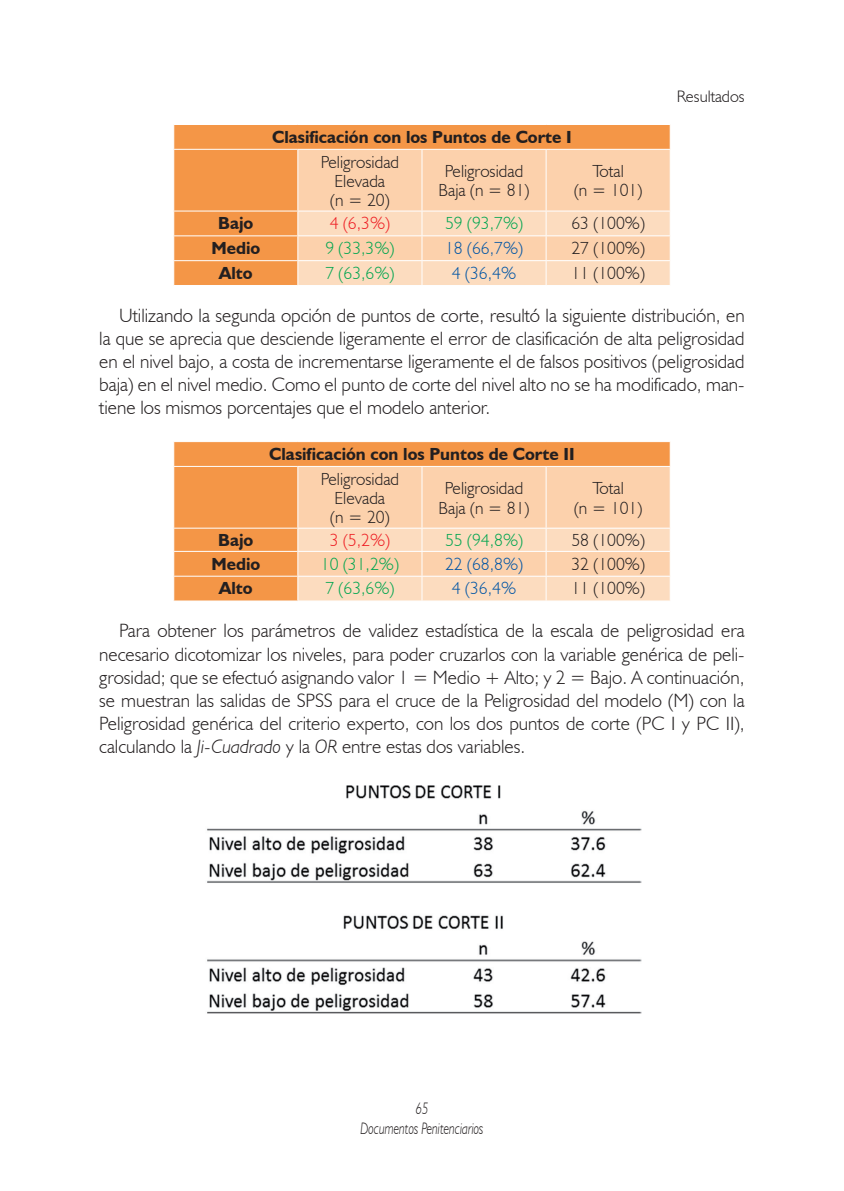
<style>
.page{position:relative;width:844px;height:1191px;background:#fff}
.page>*{position:absolute;margin:0;border:0;box-sizing:border-box;transform-origin:0 0}
.t1{font:300 19.25px/23.1px "Humanist 521 BT";color:#231f20;text-align:justify}
.t2{font:300 17.5px/19.2px "Humanist 521 BT";color:#231f20;text-align:center}
.t3{font:700 17.5px "Humanist 521 BT";color:#231f20}
.t4{font:300 17.5px "Humanist 521 BT";color:#00a54f}
.t5{font:300 17.5px "Humanist 521 BT";color:#0155a5}
.t6{font:300 17.5px "Humanist 521 BT";color:#ee1d23}
.t7{font:italic 300 16.62px/19.9px "Humanist 521 BT";color:#231f20;text-align:center;scale:.75 1}
.t8{font:300 16.62px "Humanist 521 BT";color:#231f20}
.s1{font-style:italic}
</style>
<div class="page">
<div style="left:174px;top:125px;width:495px;height:160px;background:#f49647"></div>
<div style="left:298px;top:150px;width:371px;height:61px;background:#fcd1ac"></div>
<svg style="left:173px;top:125px;width:1px;height:24px"></svg>
<svg style="left:669px;top:125px;width:1px;height:24px"></svg>
<hr style="left:173px;top:149px;width:125px;height:1px;background:#fff">
<hr style="left:298px;top:149px;width:124px;height:1px;background:#fff">
<hr style="left:297px;top:150px;width:1px;height:61px;background:#fff">
<hr style="left:422px;top:149px;width:124px;height:1px;background:#fff">
<hr style="left:421px;top:150px;width:1px;height:61px;background:#fff">
<hr style="left:546px;top:149px;width:124px;height:1px;background:#fff">
<hr style="left:545px;top:150px;width:1px;height:61px;background:#fff">
<hr style="left:173px;top:211px;width:125px;height:1px;background:#fff">
<hr style="left:173px;top:235px;width:125px;height:1px;background:#fff">
<hr style="left:173px;top:260px;width:125px;height:1px;background:#fff">
<svg style="left:173px;top:211px;width:1px;height:74px"></svg>
<svg style="left:297px;top:211px;width:373px;height:74px;background:#fcd9bb"></svg>
<div style="left:174px;top:442px;width:495px;height:158px;background:#f49647"></div>
<div style="left:298px;top:467px;width:371px;height:61px;background:#fcd1ac"></div>
<svg style="left:173px;top:442px;width:1px;height:24px"></svg>
<svg style="left:669px;top:442px;width:1px;height:24px"></svg>
<hr style="left:173px;top:466px;width:125px;height:1px;background:#fff">
<hr style="left:298px;top:466px;width:124px;height:1px;background:#fff">
<hr style="left:297px;top:467px;width:1px;height:61px;background:#fff">
<hr style="left:422px;top:466px;width:124px;height:1px;background:#fff">
<hr style="left:421px;top:467px;width:1px;height:61px;background:#fff">
<hr style="left:546px;top:466px;width:124px;height:1px;background:#fff">
<hr style="left:545px;top:467px;width:1px;height:61px;background:#fff">
<hr style="left:173px;top:528px;width:125px;height:1px;background:#fff">
<hr style="left:173px;top:551px;width:125px;height:1px;background:#fff">
<hr style="left:173px;top:576px;width:125px;height:1px;background:#fff">
<svg style="left:173px;top:528px;width:1px;height:72px"></svg>
<svg style="left:297px;top:528px;width:373px;height:72px;background:#fcd9bb"></svg>
<img style="left:207px;top:785px;width:435px;height:229px">
<p class="t3" style="left:272px;top:126px;width:301px">Clasificación con los Puntos de Corte I</p>
<p class="t2" style="left:320px;top:152px;width:80px">Peligrosidad<br>Elevada<br>(n = 20)</p>
<p class="t2" style="left:438px;top:161px;width:92px">Peligrosidad<br>Baja (n = 81)</p>
<p class="t2" style="left:574px;top:161px;width:70px">Total<br>(n = 101)</p>
<p class="t8" style="left:676px;top:86px;width:69px">Resultados</p>
<p class="t3" style="left:218px;top:212px;width:37px">Bajo</p>
<p class="t6" style="left:330px;top:213px;width:62px">4 (6,3%)</p>
<p class="t4" style="left:445px;top:213px;width:79px">59 (93,7%)</p>
<p class="t2" style="left:571px;top:213px;width:75px">63 (100%)</p>
<p class="t3" style="left:211px;top:237px;width:50px">Medio</p>
<p class="t4" style="left:325px;top:237px;width:71px">9 (33,3%)</p>
<p class="t5" style="left:445px;top:237px;width:79px">18 (66,7%)</p>
<p class="t2" style="left:571px;top:238px;width:75px">27 (100%)</p>
<p class="t3" style="left:219px;top:262px;width:35px">Alto</p>
<p class="t4" style="left:325px;top:262px;width:71px">7 (63,6%)</p>
<p class="t5" style="left:452px;top:262px;width:66px">4 (36,4%</p>
<p class="t2" style="left:571px;top:263px;width:75px">11 (100%)</p>
<p class="t1" style="left:99px;top:303px;width:646px;text-indent:20px">Utilizando la segunda opción de puntos de corte, resultó la siguiente distribución, en la que se aprecia que desciende ligeramente el error de clasificación de alta peligrosidad en el nivel bajo, a costa de incrementarse ligeramente el de falsos positivos (peligrosidad baja) en el nivel medio. Como el punto de corte del nivel alto no se ha modificado, man&shy;tiene los mismos porcentajes que el modelo anterior.</p>
<p class="t3" style="left:269px;top:443px;width:307px">Clasificación con los Puntos de Corte II</p>
<p class="t2" style="left:320px;top:469px;width:80px">Peligrosidad<br>Elevada<br>(n = 20)</p>
<p class="t2" style="left:438px;top:478px;width:92px">Peligrosidad<br>Baja (n = 81)</p>
<p class="t2" style="left:574px;top:478px;width:70px">Total<br>(n = 101)</p>
<p class="t3" style="left:218px;top:529px;width:37px">Bajo</p>
<p class="t6" style="left:330px;top:530px;width:62px">3 (5,2%)</p>
<p class="t4" style="left:445px;top:530px;width:79px">55 (94,8%)</p>
<p class="t2" style="left:571px;top:530px;width:75px">58 (100%)</p>
<p class="t3" style="left:211px;top:553px;width:50px">Medio</p>
<p class="t4" style="left:321px;top:553px;width:79px">10 (31,2%)</p>
<p class="t5" style="left:445px;top:553px;width:79px">22 (68,8%)</p>
<p class="t2" style="left:571px;top:554px;width:75px">32 (100%)</p>
<p class="t3" style="left:219px;top:577px;width:35px">Alto</p>
<p class="t4" style="left:325px;top:578px;width:71px">7 (63,6%)</p>
<p class="t5" style="left:452px;top:578px;width:66px">4 (36,4%</p>
<p class="t2" style="left:571px;top:578px;width:75px">11 (100%)</p>
<p class="t1" style="left:99px;top:619px;width:646px;text-indent:20px">Para obtener los parámetros de validez estadística de la escala de peligrosidad era necesario dicotomizar los niveles, para poder cruzarlos con la variable genérica de peli&shy;grosidad; que se efectuó asignando valor 1 = Medio + Alto; y 2 = Bajo. A continuación, se muestran las salidas de SPSS para el cruce de la Peligrosidad del modelo (M) con la Peligrosidad genérica del criterio experto, con los dos puntos de corte (PC I y PC II), calculando la <span class="s1">Ji-Cuadrado</span> y la <span class="s1">OR</span> entre estas dos variables.</p>
<p class="t7" style="left:360px;top:1098px;width:165px">65<br>Documentos Penitenciarios</p>
</div>
